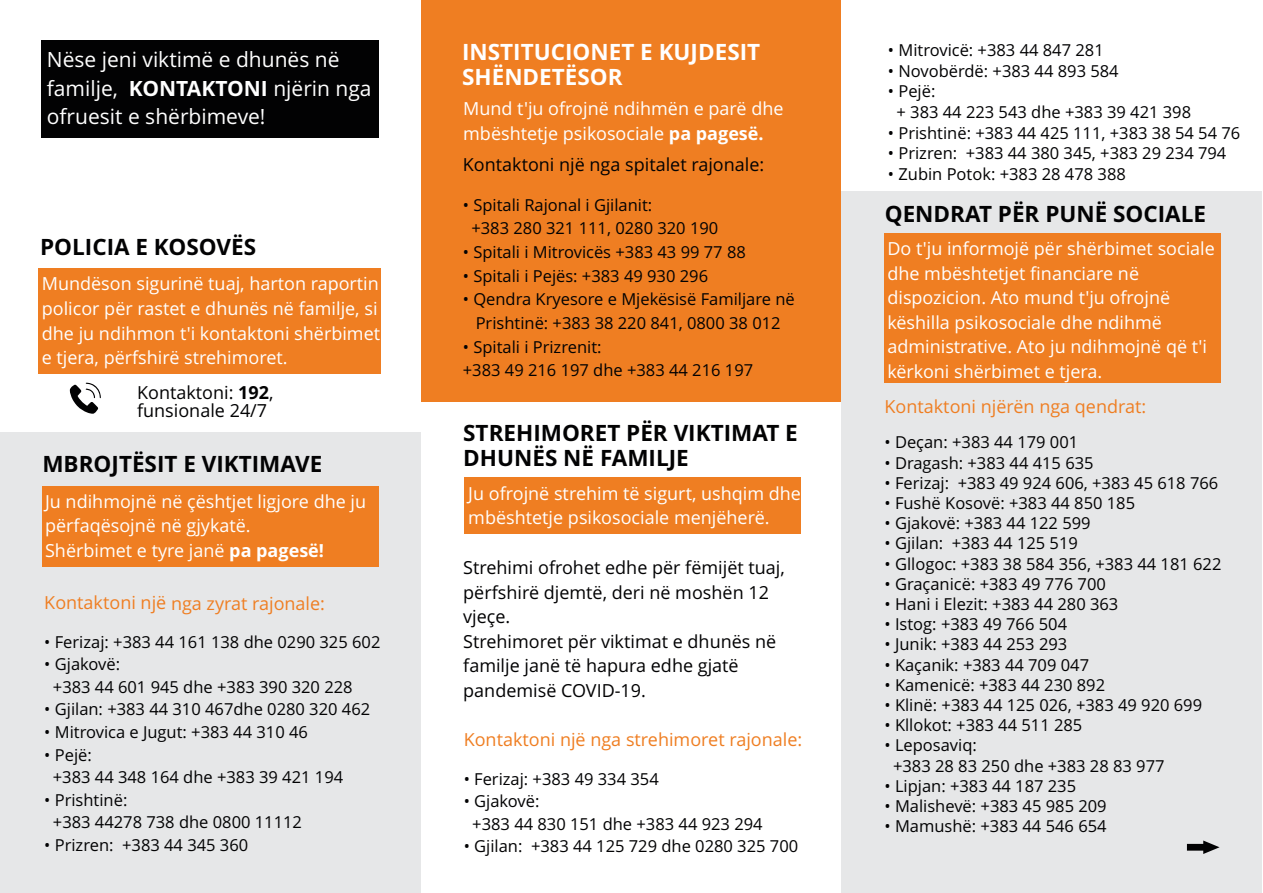
<style>
.page{position:relative;width:1263px;height:893px;background:#fff}
.page>*{position:absolute;margin:0;border:0;box-sizing:border-box;transform-origin:0 0}
.t1{font:700 22.5px/24.9px "Open Sans";color:#020203}
.t2{font:700 22.5px/24.9px "Open Sans";color:#fff}
.t3{font:21px/28.7px "Open Sans";color:#fff}
.t4{font:18px/24.5px "Open Sans";color:#fff}
.t5{font:18px/24.5px "Open Sans";color:#020203}
.t6{font:18px "Open Sans";color:#ef7e22}
.t7{font:16.5px/22.5px "Open Sans";color:#020203}
.s1{font-weight:700}
</style>
<div class="page">
<div style="left:421px;top:0;width:420px;height:402px;background:#ef7e22"></div>
<svg style="left:70px;top:383px;width:31px;height:31px"></svg>
<div style="left:38px;top:268px;width:343px;height:106px;background:#ef7e22"></div>
<div style="left:0;top:432px;width:421px;height:461px;background:#e6e7e8"></div>
<div style="left:42px;top:486px;width:337px;height:81px;background:#ef7e22"></div>
<div style="left:464px;top:477px;width:337px;height:57px;background:#ef7e22"></div>
<div style="left:841px;top:192px;width:421px;height:701px;background:#e6e7e8"></div>
<div style="left:884px;top:233px;width:337px;height:150px;background:#ef7e22"></div>
<svg style="left:1187px;top:840px;width:32px;height:14px"></svg>
<div style="left:41px;top:41px;width:337px;height:97px;background:#020203"></div>
<p class="t3" style="left:47px;top:47px;width:326px">Nëse jeni viktimë e dhunës në familje, <span class="s1">KONTAKTONI</span> njërin nga ofruesit e shërbimeve!</p>
<h1 class="t1" style="left:40px;top:237px;width:217px">POLICIA E KOSOVËS</h1>
<p class="t4" style="left:42px;top:273px;width:340px">Mundëson sigurinë tuaj, harton raportin policor për rastet e dhunës në familje, si dhe ju ndihmon t'i kontaktoni shërbimet e tjera, përfshirë strehimoret.</p>
<p class="t5" style="left:137px;top:385px;width:138px;line-height:18.5px">Kontaktoni: <span class="s1">192</span>, funsionale 24/7</p>
<h1 class="t1" style="left:42px;top:454px;width:281px">MBROJTËSIT E VIKTIMAVE</h1>
<p class="t4" style="left:45px;top:491px;width:323px">Ju ndihmojnë në çështjet ligjore dhe ju përfaqësojnë në gjykatë.<br>Shërbimet e tyre janë <span class="s1">pa pagesë!</span></p>
<p class="t6" style="left:44px;top:596px;width:282px">Kontaktoni një nga zyrat rajonale:</p>
<p class="t7" style="left:44px;top:632px;width:338px">• Ferizaj: +383 44 161 138 dhe 0290 325 602</p>
<p class="t7" style="left:53px;top:655px;width:301px;text-indent:-9px">• Gjakovë:<br>+383 44 601 945 dhe +383 390 320 228</p>
<p class="t7" style="left:44px;top:700px;width:327px">• Gjilan: +383 44 310 467dhe 0280 320 462</p>
<p class="t7" style="left:44px;top:722px;width:265px">• Mitrovica e Jugut: +383 44 310 46</p>
<p class="t7" style="left:53px;top:745px;width:292px;text-indent:-9px">• Pejë:<br>+383 44 348 164 dhe +383 39 421 194</p>
<p class="t7" style="left:53px;top:790px;width:251px;text-indent:-9px">• Prishtinë:<br>+383 44278 738 dhe 0800 11112</p>
<p class="t7" style="left:44px;top:835px;width:205px">• Prizren: +383 44 345 360</p>
<h1 class="t2" style="left:462px;top:42px;width:300px">INSTITUCIONET E KUJDESIT<br>SHËNDETËSOR</h1>
<p class="t4" style="left:463px;top:98px;width:322px">Mund t'ju ofrojnë ndihmën e parë dhe mbështetje psikosociale <span class="s1">pa pagesë.</span></p>
<p class="t5" style="left:463px;top:154px;width:303px">Kontaktoni një nga spitalet rajonale:</p>
<p class="t7" style="left:471px;top:194px;width:248px;line-height:23.7px;text-indent:-9px">• Spitali Rajonal i Gjilanit:<br>+383 280 321 111, 0280 320 190</p>
<p class="t7" style="left:463px;top:242px;width:284px">• Spitali i Mitrovicës +383 43 99 77 88</p>
<p class="t7" style="left:463px;top:266px;width:247px">• Spitali i Pejës: +383 49 930 296</p>
<p class="t7" style="left:463px;top:289px;width:333px;line-height:23.7px;text-align:center">• Qendra Kryesore e Mjekësisë Familjare në<br>Prishtinë: +383 38 220 841, 0800 38 012</p>
<p class="t7" style="left:463px;top:337px;width:292px;line-height:23.7px">• Spitali i Prizrenit:<br>+383 49 216 197 dhe +383 44 216 197</p>
<h1 class="t1" style="left:463px;top:423px;width:336px">STREHIMORET PËR VIKTIMAT E<br>DHUNËS NË FAMILJE</h1>
<p class="t4" style="left:468px;top:483px;width:334px">Ju ofrojnë strehim të sigurt, ushqim dhe mbështetje psikosociale menjëherë.</p>
<p class="t5" style="left:463px;top:557px;width:323px">Strehimi ofrohet edhe për fëmijët tuaj, përfshirë djemtë, deri në moshën 12 vjeçe.<br>Strehimoret për viktimat e dhunës në familje janë të hapura edhe gjatë pandemisë COVID-19.</p>
<p class="t6" style="left:464px;top:732px;width:340px">Kontaktoni një nga strehimoret rajonale:</p>
<p class="t7" style="left:464px;top:769px;width:197px">• Ferizaj: +383 49 334 354</p>
<p class="t7" style="left:472px;top:792px;width:292px;text-indent:-9px">• Gjakovë:<br>+383 44 830 151 dhe +383 44 923 294</p>
<p class="t7" style="left:464px;top:837px;width:336px">• Gjilan: +383 44 125 729 dhe 0280 325 700</p>
<p class="t7" style="left:888px;top:40px;width:217px">• Mitrovicë: +383 44 847 281</p>
<p class="t7" style="left:888px;top:61px;width:232px">• Novobërdë: +383 44 893 584</p>
<p class="t7" style="left:896px;top:83px;width:296px;line-height:20.7px;text-indent:-9px">• Pejë:<br>+ 383 44 223 543 dhe +383 39 421 398</p>
<p class="t7" style="left:888px;top:123px;width:354px">• Prishtinë: +383 44 425 111, +383 38 54 54 76</p>
<p class="t7" style="left:888px;top:144px;width:340px">• Prizren: +383 44 380 345, +383 29 234 794</p>
<p class="t7" style="left:888px;top:165px;width:239px">• Zubin Potok: +383 28 478 388</p>
<h1 class="t1" style="left:885px;top:203px;width:323px">QENDRAT PËR PUNË SOCIALE</h1>
<p class="t4" style="left:887px;top:238px;width:329px">Do t'ju informojë për shërbimet sociale dhe mbështetjet financiare në dispozicion. Ato mund t'ju ofrojnë këshilla psikosociale dhe ndihmë administrative. Ato ju ndihmojnë që t'i kërkoni shërbimet e tjera.</p>
<p class="t6" style="left:884px;top:399px;width:263px">Kontaktoni njërën nga qendrat:</p>
<p class="t7" style="left:884px;top:433px;width:195px">• Deçan: +383 44 179 001</p>
<p class="t7" style="left:884px;top:453px;width:211px">• Dragash: +383 44 415 635</p>
<p class="t7" style="left:884px;top:473px;width:335px">• Ferizaj: +383 49 924 606, +383 45 618 766</p>
<p class="t7" style="left:884px;top:493px;width:252px">• Fushë Kosovë: +383 44 850 185</p>
<p class="t7" style="left:884px;top:514px;width:208px">• Gjakovë: +383 44 122 599</p>
<p class="t7" style="left:884px;top:534px;width:195px">• Gjilan: +383 44 125 519</p>
<p class="t7" style="left:884px;top:554px;width:338px">• Gllogoc: +383 38 584 356, +383 44 181 622</p>
<p class="t7" style="left:884px;top:574px;width:223px">• Graçanicë: +383 49 776 700</p>
<p class="t7" style="left:884px;top:594px;width:235px">• Hani i Elezit: +383 44 280 363</p>
<p class="t7" style="left:884px;top:615px;width:184px">• Istog: +383 49 766 504</p>
<p class="t7" style="left:884px;top:635px;width:184px">• Junik: +383 44 253 293</p>
<p class="t7" style="left:884px;top:655px;width:206px">• Kaçanik: +383 44 709 047</p>
<p class="t7" style="left:884px;top:675px;width:222px">• Kamenicë: +383 44 230 892</p>
<p class="t7" style="left:884px;top:695px;width:319px">• Klinë: +383 44 125 026, +383 49 920 699</p>
<p class="t7" style="left:884px;top:716px;width:199px">• Kllokot: +383 44 511 285</p>
<p class="t7" style="left:893px;top:737px;width:273px;line-height:20.2px;text-indent:-9px">• Leposaviq:<br>+383 28 83 250 dhe +383 28 83 977</p>
<p class="t7" style="left:884px;top:776px;width:193px">• Lipjan: +383 44 187 235</p>
<p class="t7" style="left:884px;top:796px;width:224px">• Malishevë: +383 45 985 209</p>
<p class="t7" style="left:884px;top:817px;width:224px">• Mamushë: +383 44 546 654</p>
</div>
